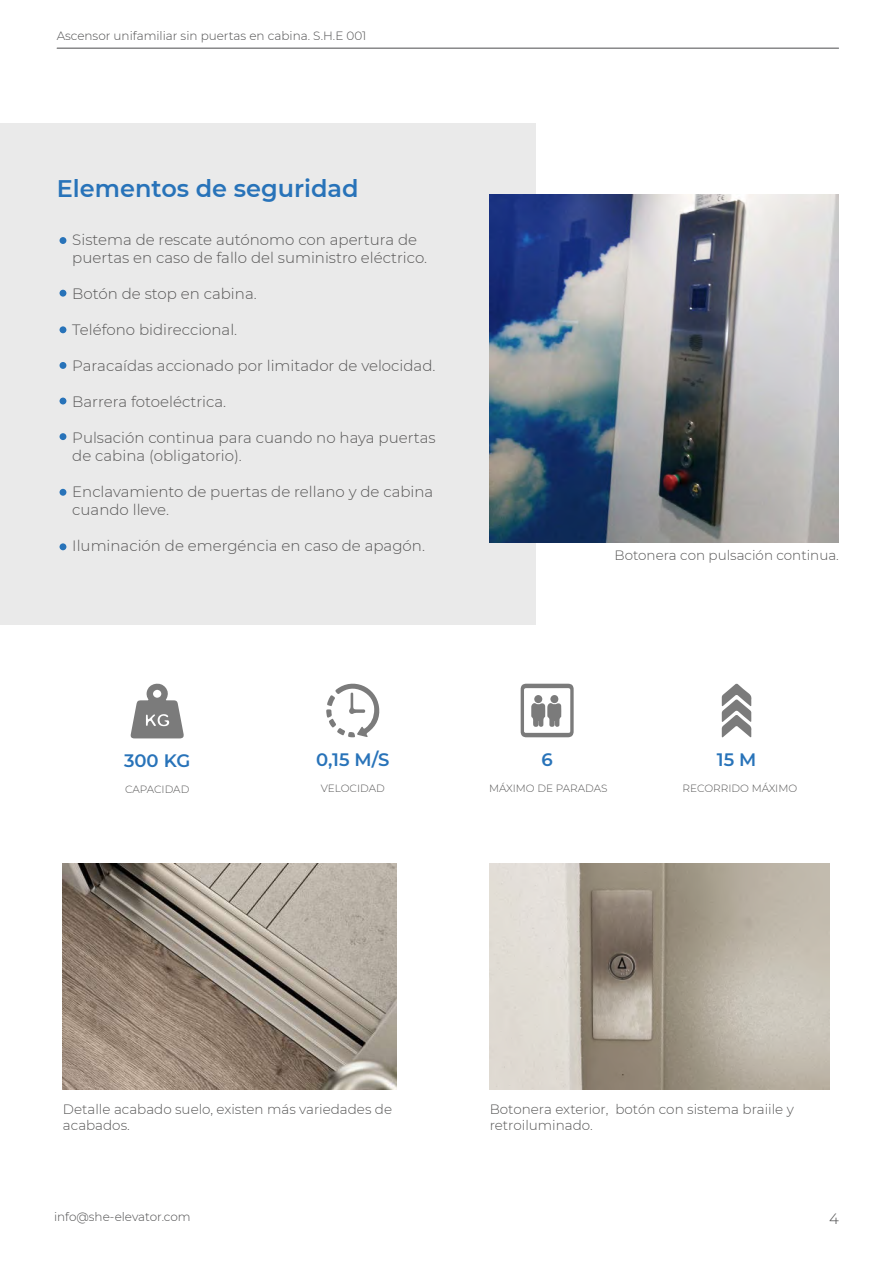
<style>
.page{position:relative;width:893px;height:1263px;background:#fff}
.page>*{position:absolute;margin:0;border:0;box-sizing:border-box;transform-origin:0 0}
.t1{font:600 24px "Montserrat";color:#2873b9}
.t2{font:600 18px "Montserrat";color:#2873b9}
.t3{font:300 15px/18px "Montserrat";color:#565555}
.t4{font:300 15px "Montserrat";color:#4d4d4e}
.t5{font:300 13.5px/16.2px "Montserrat";color:#565555}
.t6{font:300 12px "Montserrat";color:#4d4d4e}
.t7{font:300 10.5px "Montserrat";color:#565555}
</style>
<div class="page">
<hr style="left:57px;top:48px;width:782px;height:1px;background:#4d4d4e">
<div style="left:0;top:123px;width:536px;height:501px;background:#eaeaea"></div>
<div style="left:60px;top:237px;width:6px;height:7px;background:#2873b9;border-radius:50%"></div>
<div style="left:60px;top:290px;width:6px;height:7px;background:#2873b9;border-radius:50%"></div>
<div style="left:60px;top:326px;width:6px;height:7px;background:#2873b9;border-radius:50%"></div>
<div style="left:60px;top:362px;width:6px;height:7px;background:#2873b9;border-radius:50%"></div>
<svg style="left:60px;top:398px;width:6px;height:6px"></svg>
<div style="left:60px;top:433px;width:6px;height:7px;background:#2873b9;border-radius:50%"></div>
<div style="left:60px;top:489px;width:6px;height:7px;background:#2873b9;border-radius:50%"></div>
<div style="left:60px;top:543px;width:6px;height:7px;background:#2873b9;border-radius:50%"></div>
<img style="left:490px;top:195px;width:349px;height:348px">
<img style="left:63px;top:863px;width:333px;height:226px">
<img style="left:490px;top:863px;width:339px;height:226px">
<svg style="left:722px;top:683px;width:30px;height:54px"></svg>
<svg style="left:521px;top:684px;width:53px;height:53px"></svg>
<div style="left:534px;top:695px;width:8px;height:8px;background:#7b7b7b;border-radius:50%"></div>
<div style="left:550px;top:695px;width:8px;height:8px;background:#7b7b7b;border-radius:50%"></div>
<svg style="left:326px;top:683px;width:54px;height:54px"></svg>
<svg style="left:130px;top:683px;width:54px;height:55px"></svg>
<p class="t6" style="left:57px;top:27px;width:311px">Ascensor unifamiliar sin puertas en cabina. S.H.E 001</p>
<h1 class="t1" style="left:57px;top:171px;width:303px">Elementos de seguridad</h1>
<p class="t3" style="left:72px;top:230px;width:356px">Sistema de rescate autónomo con apertura de puertas en caso de fallo del suministro eléctrico.</p>
<p class="t3" style="left:72px;top:284px;width:186px">Botón de stop en cabina.</p>
<p class="t3" style="left:72px;top:320px;width:167px">Teléfono bidireccional.</p>
<p class="t3" style="left:72px;top:356px;width:365px">Paracaídas accionado por limitador de velocidad.</p>
<p class="t3" style="left:72px;top:392px;width:155px">Barrera fotoeléctrica.</p>
<p class="t3" style="left:72px;top:428px;width:365px">Pulsación continua para cuando no haya puertas de cabina (obligatorio).</p>
<p class="t3" style="left:72px;top:482px;width:363px">Enclavamiento de puertas de rellano y de cabina cuando lleve.</p>
<p class="t3" style="left:72px;top:536px;width:354px">Iluminación de emergéncia en caso de apagón.</p>
<p class="t5" style="left:615px;top:547px;width:226px">Botonera con pulsación continua.</p>
<p class="t2" style="left:124px;top:747px;width:68px">300 KG</p>
<p class="t7" style="left:125px;top:782px;width:66px">CAPACIDAD</p>
<p class="t2" style="left:316px;top:746px;width:75px">0,15 M/S</p>
<p class="t7" style="left:321px;top:781px;width:66px">VELOCIDAD</p>
<p class="t2" style="left:541px;top:746px;width:13px">6</p>
<p class="t7" style="left:489px;top:781px;width:120px">MÁXIMO DE PARADAS</p>
<p class="t2" style="left:717px;top:746px;width:41px">15 M</p>
<p class="t7" style="left:683px;top:781px;width:116px">RECORRIDO MÁXIMO</p>
<p class="t5" style="left:63px;top:1101px;width:331px">Detalle acabado suelo, existen más variedades de acabados.</p>
<p class="t5" style="left:490px;top:1101px;width:306px">Botonera exterior, botón con sistema braiile y retroiluminado.</p>
<p class="t6" style="left:54px;top:1208px;width:138px">info@she-elevator.com</p>
<p class="t4" style="left:829px;top:1208px;width:11px">4</p>
</div>
